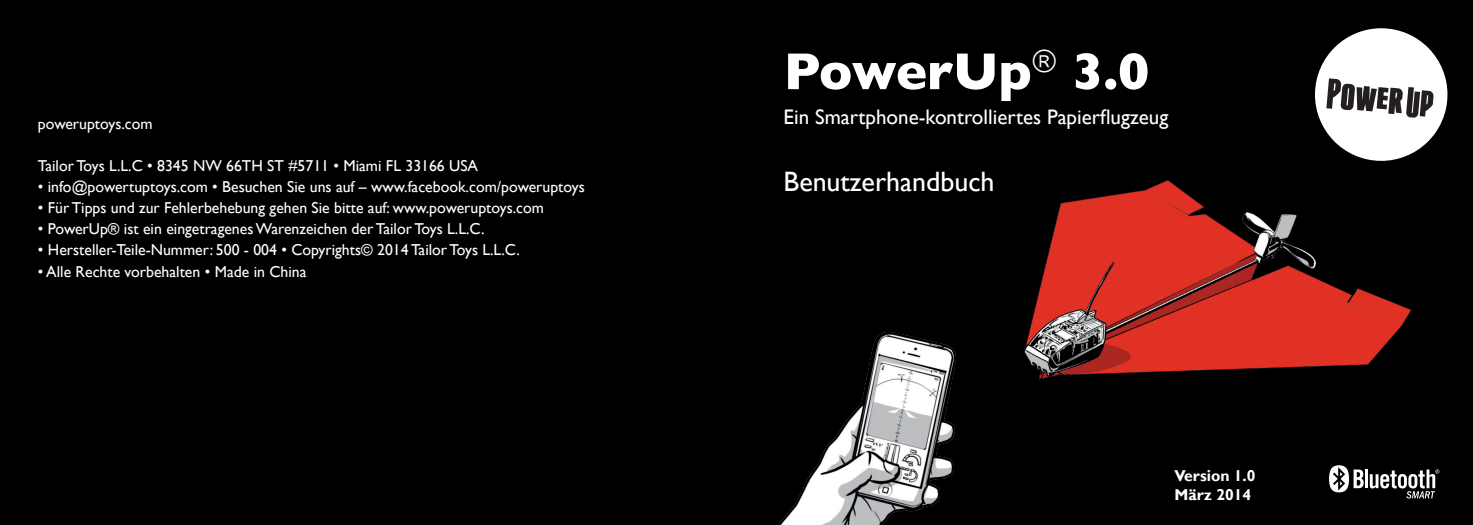
<style>
.page{position:relative;width:1473px;height:525px;background:#fff}
.page>*{position:absolute;margin:0;border:0;box-sizing:border-box;transform-origin:0 0}
.t1{font:700 52.5px "Gill Sans";letter-spacing:-.005em;color:#fff}
.t2{font:28px "Gill Sans";color:#fff}
.t3{font:21px "Gill Sans";color:#fff}
.t4{font:15.75px "Gill Sans";color:#fff}
.t5{font:700 15.75px/18.9px "Gill Sans";color:#fff}
</style>
<div class="page">
<div style="left:737px;top:0;width:735px;height:524px;background:#000"></div>
<div style="left:0;top:0;width:737px;height:524px;background:#000"></div>
<img style="left:1024px;top:180px;width:387px;height:199px">
<img style="left:779px;top:332px;width:177px;height:192px">
<svg style="left:1315px;top:28px;width:133px;height:133px"></svg>
<svg style="left:779px;top:465px;width:660px;height:33px"></svg>
<p class="t4" style="left:38px;top:115px;width:116px">poweruptoys.com</p>
<p class="t4" style="left:38px;top:157px;width:441px">Tailor Toys L.L.C • 8345 NW 66TH ST #5711 • Miami FL 33166 USA</p>
<p class="t4" style="left:38px;top:178px;width:548px">• info@powertuptoys.com • Besuchen Sie uns auf – www.facebook.com/poweruptoys</p>
<p class="t4" style="left:38px;top:199px;width:507px">• Für Tipps und zur Fehlerbehebung gehen Sie bitte auf: www.poweruptoys.com</p>
<p class="t4" style="left:38px;top:220px;width:448px">• PowerUp® ist ein eingetragenes Warenzeichen der Tailor Toys L.L.C.</p>
<p class="t4" style="left:38px;top:241px;width:483px">• Hersteller-Teile-Nummer: 500 - 004 • Copyrights© 2014 Tailor Toys L.L.C.</p>
<p class="t4" style="left:38px;top:262px;width:270px">• Alle Rechte vorbehalten • Made in China</p>
<h1 class="t1" style="left:783px;top:30px;width:367px">PowerUp<sup>®</sup> 3.0</h1>
<h3 class="t3" style="left:783px;top:105px;width:386px">Ein Smartphone-kontrolliertes Papierflugzeug</h3>
<h2 class="t2" style="left:783px;top:165px;width:212px">Benutzerhandbuch</h2>
<p class="t5" style="left:1174px;top:466px;width:83px">Version 1.0<br>März 2014</p>
</div>
